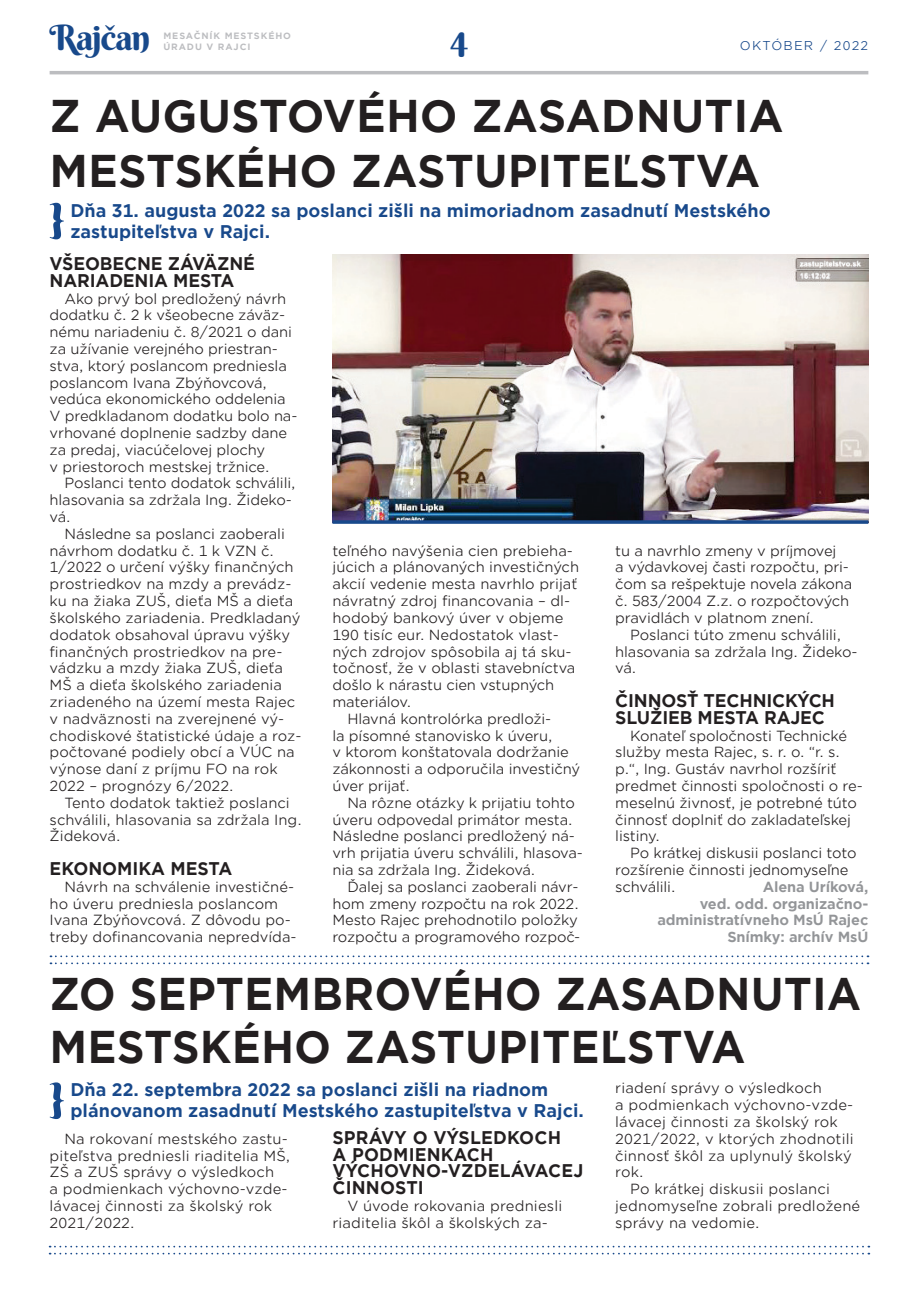
<style>
.page{position:relative;width:918px;height:1305px;background:#fff}
.page>*{position:absolute;margin:0;border:0;box-sizing:border-box;transform-origin:0 0}
.t1{font:700 43.75px/52.5px "Gotham Office";color:#231f20;scale:.95 1}
.t2{font:700 43.75px/54.2px "Gotham Office";color:#231f20}
.t3{font:35px "Berkshire Swash";letter-spacing:-.04em;color:#18498b}
.t4{font:700 17.5px/21px "Gotham Office";color:#18498b}
.t5{font:700 17.5px/16.8px "Gotham Office";letter-spacing:-.01em;color:#231f20;scale:.96 1}
.t6{font:700 17.5px/16.8px "Gotham Office";letter-spacing:.01em;color:#231f20;scale:.96 1}
.t7{font:14px/16.8px "Gotham Office";letter-spacing:-.01em;color:#231f20}
.t8{font:14px/16.8px "Gotham Office";letter-spacing:.01em;color:#231f20}
.t9{font:700 14px "Gotham Office";letter-spacing:-.01em;color:#939598}
.t10{font:12.25px "Gotham Office";letter-spacing:.1em;color:#18498b}
.t11{font:700 8.75px "Gotham Office";letter-spacing:.1em;color:#bcbdc0}
</style>
<div class="page">
<hr style="left:50px;top:71px;width:818px;height:3px;background:#bcbdc0">
<svg style="left:50px;top:1245px;width:819px;height:9px"></svg>
<svg style="left:50px;top:203px;width:14px;height:36px"></svg>
<svg style="left:50px;top:1082px;width:14px;height:37px"></svg>
<img style="left:332px;top:254px;width:536px;height:266px">
<svg style="left:50px;top:955px;width:818px;height:9px"></svg>
<svg style="left:332px;top:520px;width:536px;height:4px;background:#27518d"></svg>
<p class="t3" style="left:50px;top:15px;width:102px">Rajčan</p>
<p class="t3" style="left:450px;top:15px;width:20px">4</p>
<p class="t10" style="left:740px;top:37px;width:130px">OKTÓBER / 2022</p>
<p class="t11" style="left:163px;top:30px;width:129px">MESAČNÍK MESTSKÉHO</p>
<p class="t11" style="left:163px;top:40px;width:88px">ÚRADU V RAJCI</p>
<p class="t2" style="left:50px;top:89px;width:735px">Z AUGUSTOVÉHO ZASADNUTIA<br>MESTSKÉHO ZASTUPITEĽSTVA</p>
<p class="t4" style="left:70px;top:200px;width:701px">Dňa 31. augusta 2022 sa poslanci zišli na mimoriadnom zasadnutí Mestského zastupiteľstva v Rajci.</p>
<p class="t5" style="left:50px;top:255px;width:216px">VŠEOBECNE ZÁVÄZNÉ<br>NARIADENIA MESTA</p>
<p class="t7" style="left:50px;top:290px;width:249px;text-indent:15px">Ako prvý bol predložený návrh dodatku č. 2 k všeobecne záväz&shy;nému nariadeniu č. 8/2021 o dani za užívanie verejného priestran&shy;stva, ktorý poslancom predniesla poslancom Ivana Zbýňovcová, vedúca ekonomického oddelenia<br>V predkladanom dodatku bolo na&shy;vrhované doplnenie sadzby dane za predaj, viacúčelovej plochy<br>v priestoroch mestskej tržnice.</p>
<p class="t7" style="left:50px;top:474px;width:247px;text-indent:15px">Poslanci tento dodatok schválili, hlasovania sa zdržala Ing. Žideko&shy;vá.</p>
<p class="t7" style="left:50px;top:525px;width:253px;text-indent:15px">Následne sa poslanci zaoberali návrhom dodatku č. 1 k VZN č.<br>1/2022 o určení výšky finančných prostriedkov na mzdy a prevádz&shy;ku na žiaka ZUŠ, dieťa MŠ a dieťa školského zariadenia. Predkladaný dodatok obsahoval úpravu výšky finančných prostriedkov na pre&shy;vádzku a mzdy žiaka ZUŠ, dieťa<br>MŠ a dieťa školského zariadenia zriadeného na území mesta Rajec v nadväznosti na zverejnené vý&shy;chodiskové štatistické údaje a roz&shy;počtované podiely obcí a VÚC na výnose daní z príjmu FO na rok<br>2022 – prognózy 6/2022.</p>
<p class="t7" style="left:50px;top:794px;width:254px;text-indent:15px">Tento dodatok taktiež poslanci schválili, hlasovania sa zdržala Ing.<br>Žideková.</p>
<p class="t5" style="left:50px;top:860px;width:192px">EKONOMIKA MESTA</p>
<p class="t7" style="left:50px;top:878px;width:249px;text-indent:15px">Návrh na schválenie investičné&shy;ho úveru predniesla poslancom<br>Ivana Zbýňovcová. Z dôvodu po&shy;treby dofinancovania nepredvída-</p>
<p class="t7" style="left:332px;top:542px;width:248px">teľného navýšenia cien prebieha&shy;júcich a plánovaných investičných akcií vedenie mesta navrhlo prijať návratný zdroj financovania – dl&shy;hodobý bankový úver v objeme<br>190 tisíc eur. Nedostatok vlast&shy;ných zdrojov spôsobila aj tá sku&shy;točnosť, že v oblasti stavebníctva došlo k nárastu cien vstupných materiálov.</p>
<p class="t7" style="left:332px;top:710px;width:249px;text-indent:15px">Hlavná kontrolórka predloži-<br>la písomné stanovisko k úveru,<br>v ktorom konštatovala dodržanie zákonnosti a odporučila investičný úver prijať.</p>
<p class="t7" style="left:332px;top:794px;width:252px;text-indent:15px">Na rôzne otázky k prijatiu tohto úveru odpovedal primátor mesta.<br>Následne poslanci predložený ná&shy;vrh prijatia úveru schválili, hlasova&shy;nia sa zdržala Ing. Žideková.</p>
<p class="t7" style="left:332px;top:878px;width:249px;text-indent:15px">Ďalej sa poslanci zaoberali návr&shy;hom zmeny rozpočtu na rok 2022.<br>Mesto Rajec prehodnotilo položky rozpočtu a programového rozpoč-</p>
<p class="t7" style="left:615px;top:542px;width:239px">tu a navrhlo zmeny v príjmovej<br>a výdavkovej časti rozpočtu, pri&shy;čom sa rešpektuje novela zákona č. 583/2004 Z.z. o rozpočtových pravidlách v platnom znení.</p>
<p class="t7" style="left:615px;top:626px;width:244px;text-indent:15px">Poslanci túto zmenu schválili, hlasovania sa zdržala Ing. Žideko&shy;vá.</p>
<p class="t5" style="left:615px;top:692px;width:230px">ČINNOSŤ TECHNICKÝCH<br>SLUŽIEB MESTA RAJEC</p>
<p class="t7" style="left:615px;top:726px;width:249px;text-indent:15px">Konateľ spoločnosti Technické služby mesta Rajec, s. r. o. “r. s. p.“, Ing. Gustáv navrhol rozšíriť predmet činnosti spoločnosti o re&shy;meselnú živnosť, je potrebné túto činnosť doplniť do zakladateľskej listiny.</p>
<p class="t7" style="left:615px;top:844px;width:243px;text-indent:15px">Po krátkej diskusii poslanci toto rozšírenie činnosti jednomyseľne schválili.</p>
<p class="t9" style="left:762px;top:877px;width:107px">Alena Uríková,</p>
<p class="t9" style="left:700px;top:894px;width:170px">ved. odd. organizačno-</p>
<p class="t9" style="left:657px;top:910px;width:212px">administratívneho MsÚ Rajec</p>
<p class="t9" style="left:727px;top:927px;width:142px">Snímky: archív MsÚ</p>
<p class="t1" style="left:50px;top:967px;width:856px">ZO SEPTEMBROVÉHO ZASADNUTIA<br>MESTSKÉHO ZASTUPITEĽSTVA</p>
<p class="t4" style="left:70px;top:1079px;width:515px">Dňa 22. septembra 2022 sa poslanci zišli na riadnom plánovanom zasadnutí Mestského zastupiteľstva v Rajci.</p>
<p class="t8" style="left:615px;top:1079px;width:240px">riadení správy o výsledkoch<br>a podmienkach výchovno-vzde&shy;lávacej činnosti za školský rok<br>2021/2022, v ktorých zhodnotili činnosť škôl za uplynulý školský rok.</p>
<p class="t8" style="left:615px;top:1180px;width:246px;text-indent:15px">Po krátkej diskusii poslanci jednomyseľne zobrali predložené správy na vedomie.</p>
<p class="t8" style="left:50px;top:1130px;width:242px;text-indent:15px">Na rokovaní mestského zastu&shy;piteľstva predniesli riaditelia MŠ,<br>ZŠ a ZUŠ správy o výsledkoch<br>a podmienkach výchovno-vzde&shy;lávacej činnosti za školský rok<br>2021/2022.</p>
<p class="t6" style="left:332px;top:1129px;width:263px">SPRÁVY O VÝSLEDKOCH<br>A PODMIENKACH<br>VÝCHOVNO-VZDELÁVACEJ<br>ČINNOSTI</p>
<p class="t8" style="left:332px;top:1197px;width:231px;text-indent:15px">V úvode rokovania predniesli riaditelia škôl a školských za-</p>
</div>
